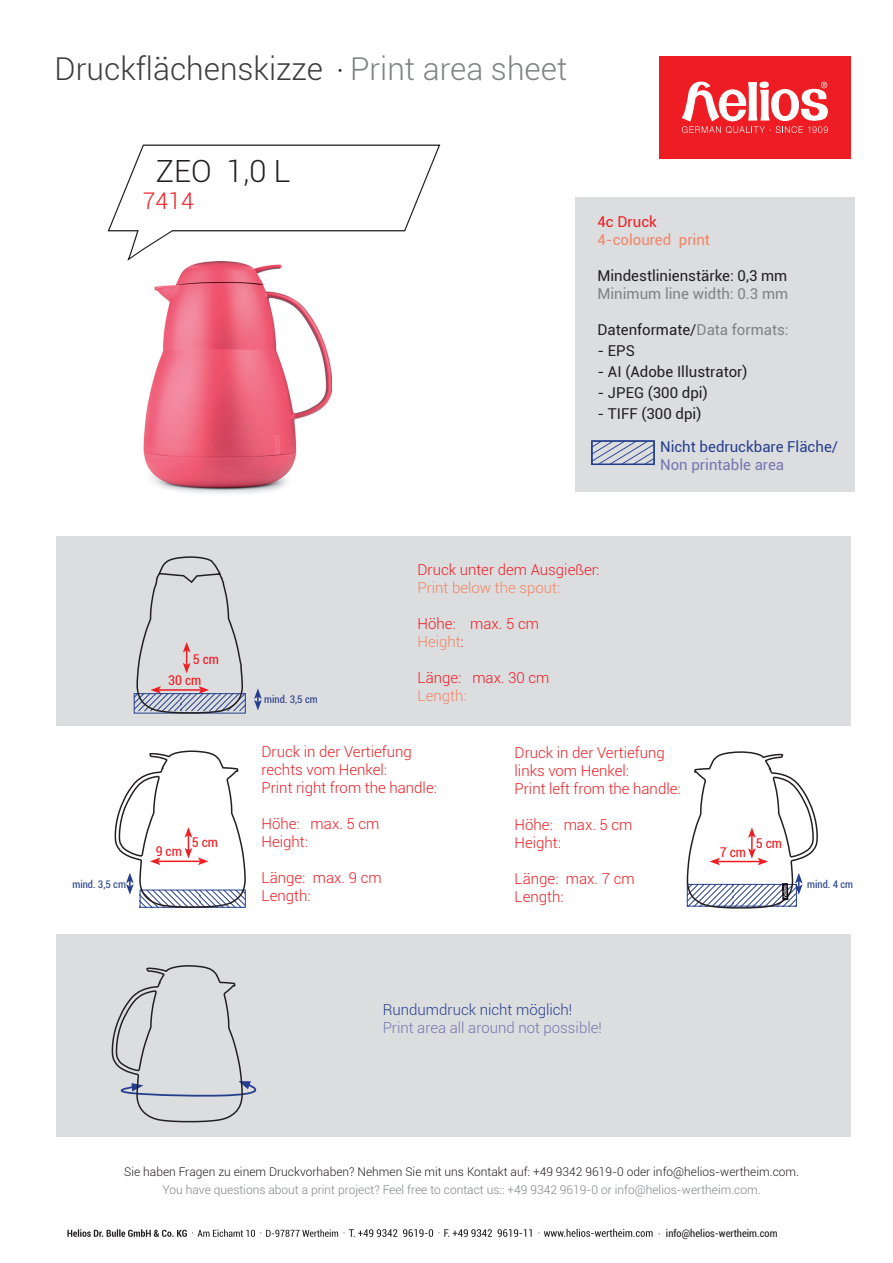
<style>
.page{position:relative;width:893px;height:1263px;background:#fff}
.page>*{position:absolute;margin:0;border:0;box-sizing:border-box;transform-origin:0 0}
.t1{font:300 31.5px "Roboto";color:#3e3e3f}
.t2{font:300 30.6px "Roboto";color:#231f20}
.t3{font:300 22.95px "Roboto";color:#ee1d23}
.t4{font:300 15px/18px "Roboto";color:#ee1d23}
.t5{font:15px "Roboto";color:#231f20}
.t6{font:300 15px "Roboto";color:#7477b0}
.t7{font:300 15px "Roboto";color:#f48465}
.t8{font:300 15px "Roboto";color:#253f8e}
.t9{font:15px "Roboto";color:#253f8e}
.t10{font:15px "Roboto";color:#808285}
.t11{font:15px "Roboto";color:#7477b0}
.t12{font:15px "Roboto";color:#f48465}
.t13{font:15px "Roboto";color:#ee1d23}
.t14{font:condensed 13.5px/20.7px "Roboto";color:#ee1d23}
.t15{font:300 12px "Roboto";color:#231f20}
.t16{font:300 12px "Roboto";color:#808285}
.t17{font:condensed 10.5px "Roboto";color:#253f8e}
.t18{font:condensed 10.5px "Roboto";color:#231f20}
.s1{font-family:"Myriad Pro";font-weight:400;color:#231f20}
.s2{color:#808285}
.s3{color:#f48465}
.s4{font-family:"Arial";font-stretch:normal;font-size:9px}
</style>
<div class="page">
<div style="left:56px;top:935px;width:794px;height:202px;background:#dcdddf"></div>
<div style="left:56px;top:536px;width:794px;height:190px;background:#dcdddf"></div>
<svg style="left:67px;top:1229px;width:586px;height:8px"></svg>
<div style="left:659px;top:56px;width:191px;height:103px;background:#ee1d23"></div>
<svg style="left:682px;top:81px;width:146px;height:52px"></svg>
<img style="left:143px;top:262px;width:189px;height:232px">
<svg style="left:107px;top:144px;width:334px;height:118px"></svg>
<div style="left:575px;top:198px;width:279px;height:294px;background:#dcdddf"></div>
<svg style="left:594px;top:443px;width:58px;height:19px"></svg>
<div style="left:591px;top:440px;width:64px;height:25px;border:2px solid #253f8e"></div>
<div style="left:592px;top:441px;width:62px;height:24px;border:1px solid #253f8e"></div>
<svg style="left:254px;top:688px;width:8px;height:22px"></svg>
<svg style="left:114px;top:750px;width:133px;height:185px"></svg>
<svg style="left:134px;top:556px;width:111px;height:158px"></svg>
<svg style="left:111px;top:965px;width:146px;height:158px"></svg>
<svg style="left:686px;top:751px;width:133px;height:184px"></svg>
<h1 class="t1" style="left:55px;top:47px;width:514px">Druckflächenskizze <span class="s1">.</span> <span class="s2">Print area sheet</span></h1>
<h2 class="t2" style="left:156px;top:149px;width:136px">ZEO 1,0 L</h2>
<h3 class="t3" style="left:143px;top:185px;width:52px">7414</h3>
<p class="t13" style="left:597px;top:211px;width:61px">4c Druck</p>
<p class="t12" style="left:597px;top:229px;width:114px">4-coloured print</p>
<p class="t5" style="left:597px;top:265px;width:191px">Mindestlinienstärke: 0,3 mm</p>
<p class="t10" style="left:597px;top:283px;width:192px">Minimum line width: 0.3 mm</p>
<p class="t5" style="left:597px;top:319px;width:193px">Datenformate/<span class="s2">Data formats:</span></p>
<p class="t5" style="left:597px;top:340px;width:39px">- EPS</p>
<p class="t5" style="left:597px;top:361px;width:152px">- AI (Adobe Illustrator)</p>
<p class="t5" style="left:597px;top:382px;width:112px">- JPEG (300 dpi)</p>
<p class="t5" style="left:597px;top:403px;width:105px">- TIFF (300 dpi)</p>
<p class="t9" style="left:660px;top:437px;width:179px">Nicht bedruckbare Fläche/</p>
<p class="t11" style="left:660px;top:455px;width:126px">Non printable area</p>
<p class="t14" style="left:168px;top:648px;width:52px;text-indent:25px">5 cm<br>30 cm</p>
<p class="t17" style="left:72px;top:877px;width:55px">mind. 3,5 cm</p>
<p class="t14" style="left:156px;top:840px;width:28px">9 cm</p>
<p class="t14" style="left:192px;top:831px;width:28px">5 cm</p>
<p class="t17" style="left:264px;top:692px;width:55px">mind. 3,5 cm</p>
<p class="t4" style="left:417px;top:560px;width:183px">Druck unter dem Ausgießer:</p>
<p class="t7" style="left:417px;top:577px;width:144px">Print below the spout:</p>
<p class="t4" style="left:417px;top:614px;width:123px">Höhe: max. 5 cm<br><span class="s3">Height</span>:</p>
<p class="t4" style="left:417px;top:668px;width:134px">Länge: max. 30 cm</p>
<p class="t7" style="left:417px;top:685px;width:51px">Length:</p>
<p class="t4" style="left:262px;top:742px;width:177px">Druck in der Vertiefung rechts vom Henkel:<br>Print right from the handle:</p>
<p class="t4" style="left:262px;top:814px;width:119px">Höhe: max. 5 cm<br>Height:</p>
<p class="t4" style="left:262px;top:868px;width:122px">Länge: max. 9 cm<br>Length:</p>
<p class="t4" style="left:515px;top:743px;width:168px">Druck in der Vertiefung links vom Henkel:<br>Print left from the handle:</p>
<p class="t4" style="left:515px;top:815px;width:119px">Höhe: max. 5 cm<br>Height:</p>
<p class="t4" style="left:515px;top:869px;width:122px">Länge: max. 7 cm<br>Length:</p>
<p class="t14" style="left:720px;top:842px;width:28px">7 cm</p>
<p class="t14" style="left:756px;top:833px;width:28px">5 cm</p>
<p class="t17" style="left:807px;top:877px;width:47px">mind. 4 cm</p>
<p class="t8" style="left:383px;top:999px;width:191px">Rundumdruck nicht möglich!</p>
<p class="t6" style="left:383px;top:1017px;width:221px">Print area all around not possible!</p>
<p class="t15" style="left:124px;top:1163px;width:676px">Sie haben Fragen zu einem Druckvorhaben? Nehmen Sie mit uns Kontakt auf: +49 9342 9619-0 oder info@helios-wertheim.com.</p>
<p class="t16" style="left:163px;top:1181px;width:600px">You have questions about a print project? Feel free to contact us:: +49 9342 9619-0 or info@helios-wertheim.com.</p>
<p class="t18" style="left:658px;top:1225px;width:121px"><span class="s4">·</span> info@helios-wertheim.com</p>
</div>
